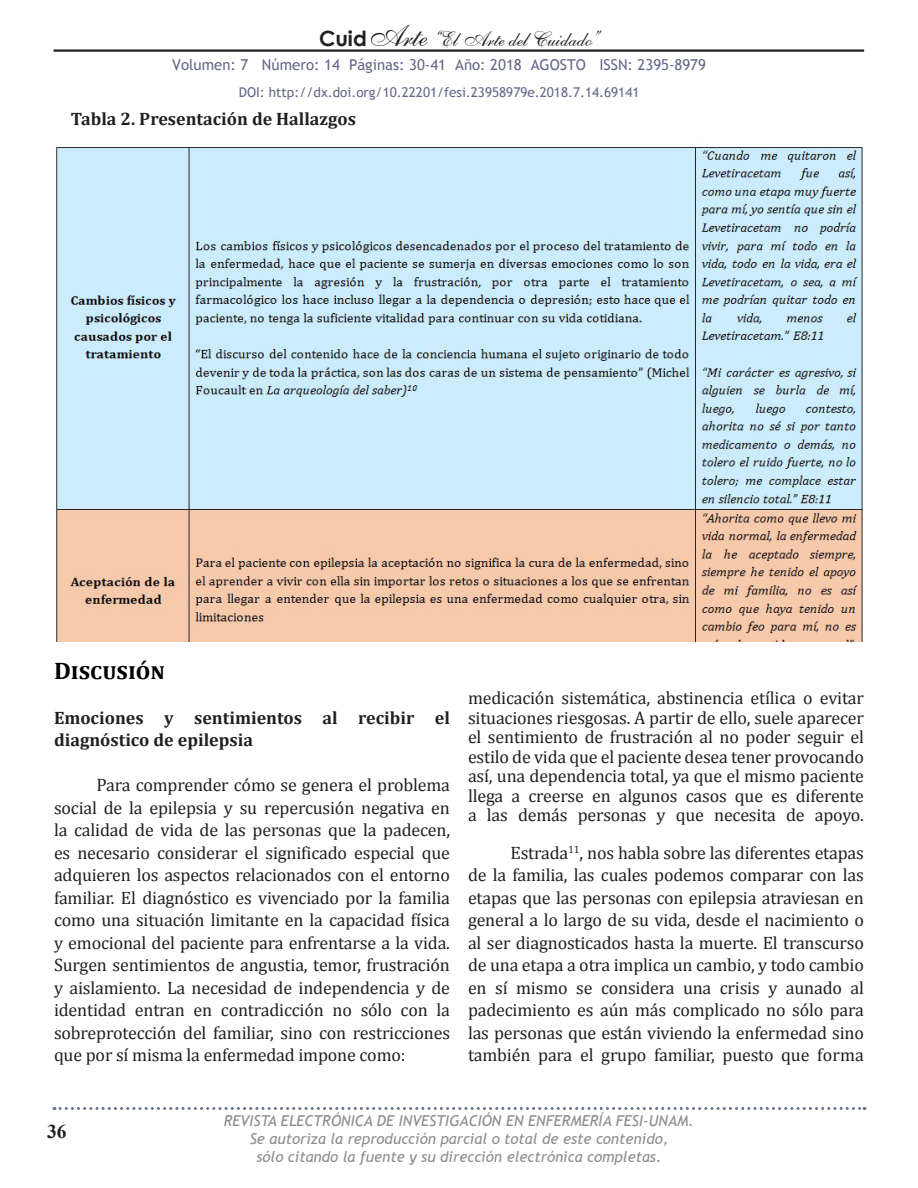
<style>
.page{position:relative;width:918px;height:1188px;background:#fff}
.page>*{position:absolute;margin:0;border:0;box-sizing:border-box;transform-origin:0 0}
.TituloArtContP{font:700 24px "Cambria";color:#000}
.t1{font:21px "Shelley Allegro BT";color:#231f20}
.t2{font:700 19.5px "Times New Roman";color:#231f20}
.ContenidoP{font:18px/22.5px "Cambria";letter-spacing:-.01em;color:#231f20;text-align:justify}
.sub-sub-titulo{font:700 18px/22.5px "Cambria";color:#231f20}
.t3{font:italic 15px/18px "Trebuchet MS";color:#8b8d90;text-align:center}
.t4{font:15px "Trebuchet MS";color:#656888}
.t5{font:13.5px "Trebuchet MS";color:#656888}
.s1{font-family:"Century Gothic";font-weight:700}
.s2{font-size:30px}
</style>
<div class="page">
<svg style="left:54px;top:1107px;width:811px;height:3px"></svg>
<hr style="left:54px;top:49px;width:810px;height:3px;background:#231f20">
<img style="left:54px;top:143px;width:809px;height:499px">
<p class="t1" style="left:319px;top:26px;width:281px"><span class="s1">Cuid</span><span class="s2">Arte</span> “El Arte del Cuidado”</p>
<p class="t4" style="left:172px;top:55px;width:535px">Volumen: 7 Número: 14 Páginas: 30-41 Año: 2018 AGOSTO ISSN: 2395-8979</p>
<p class="t5" style="left:239px;top:84px;width:402px">DOI: http://dx.doi.org/10.22201/fesi.23958979e.2018.7.14.69141</p>
<p class="sub-sub-titulo" style="left:71px;top:107px;width:287px">Tabla 2. Presentación de Hallazgos</p>
<p class="TituloArtContP" style="left:54px;top:654px;width:113px">Discusión</p>
<p class="sub-sub-titulo" style="left:54px;top:706px;width:398px">Emociones y sentimientos al recibir el diagnóstico de epilepsia</p>
<p class="ContenidoP" style="left:54px;top:774px;width:398px;text-indent:43px">Para comprender cómo se genera el problema social de la epilepsia y su repercusión negativa en la calidad de vida de las personas que la padecen, es necesario considerar el significado especial que adquieren los aspectos relacionados con el entorno familiar. El diagnóstico es vivenciado por la familia como una situación limitante en la capacidad física y emocional del paciente para enfrentarse a la vida.<br>Surgen sentimientos de angustia, temor, frustración y aislamiento. La necesidad de independencia y de identidad entran en contradicción no sólo con la sobreprotección del familiar, sino con restricciones que por sí misma la enfermedad impone como:</p>
<p class="ContenidoP" style="left:468px;top:688px;width:398px;line-height:19.5px">medicación sistemática, abstinencia etílica o evitar situaciones riesgosas. A partir de ello, suele aparecer el sentimiento de frustración al no poder seguir el estilo de vida que el paciente desea tener provocando así, una dependencia total, ya que el mismo paciente llega a creerse en algunos casos que es diferente a las demás personas y que necesita de apoyo.</p>
<p class="ContenidoP" style="left:468px;top:841px;width:398px;text-indent:43px">Estrada<sup>11</sup>, nos habla sobre las diferentes etapas de la familia, las cuales podemos comparar con las etapas que las personas con epilepsia atraviesan en general a lo largo de su vida, desde el nacimiento o al ser diagnosticados hasta la muerte. El transcurso de una etapa a otra implica un cambio, y todo cambio en sí mismo se considera una crisis y aunado al padecimiento es aún más complicado no sólo para las personas que están viviendo la enfermedad sino también para el grupo familiar, puesto que forma</p>
<p class="t2" style="left:47px;top:1118px;width:21px">36</p>
<p class="t3" style="left:224px;top:1111px;width:472px">REVISTA ELECTRÓNICA DE INVESTIGACIÓN EN ENFERMERÍA FESI-UNAM.<br>Se autoriza la reproducción parcial o total de este contenido,<br>sólo citando la fuente y su dirección electrónica completas.</p>
</div>
